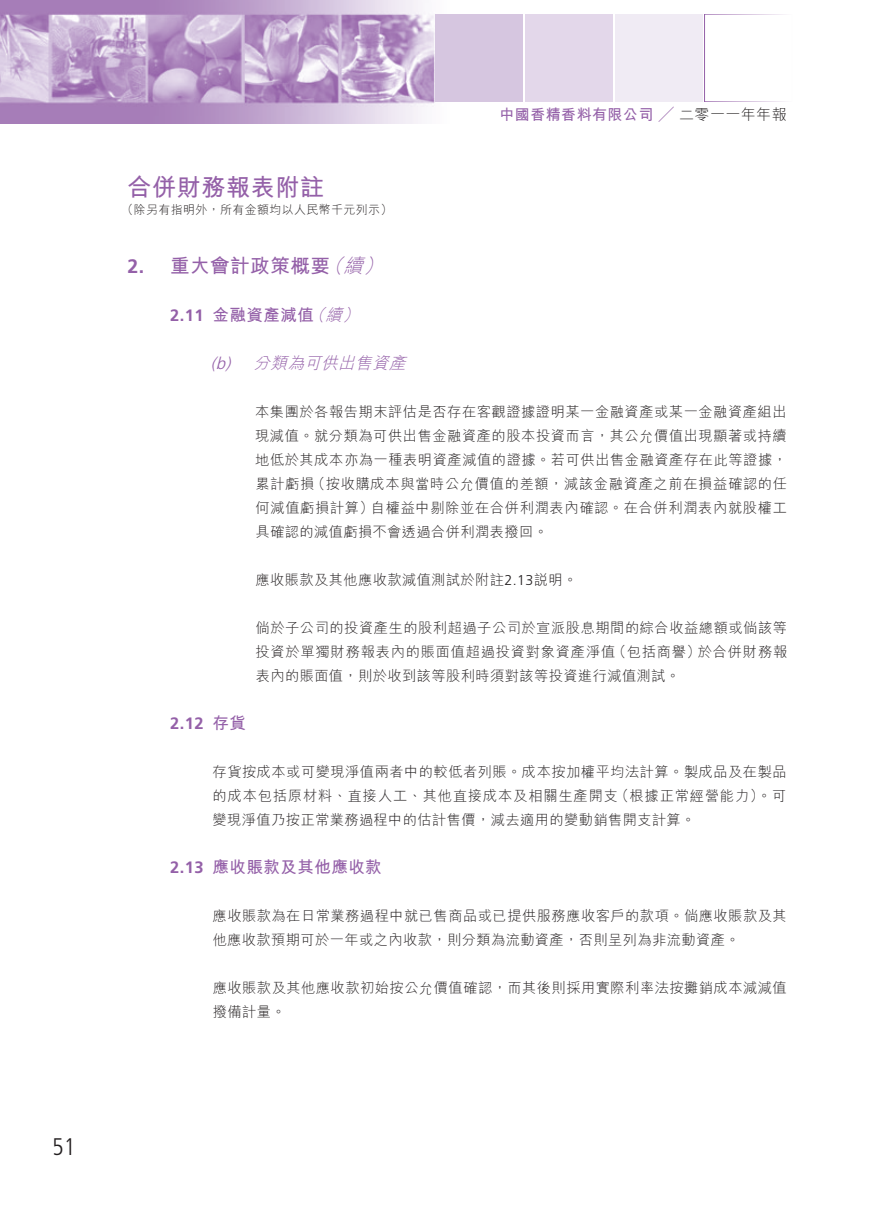
<style>
.page{position:relative;width:893px;height:1212px;background:#fff}
.page>*{position:absolute;margin:0;border:0;box-sizing:border-box;transform-origin:0 0}
.t1{font:700 24px "M Hei HK";letter-spacing:.03em;color:#9460a8}
.t2{font:300 condensed 24px "Frutiger LT Std";color:#231f20}
.t3{font:700 19.5px "M Hei HK";letter-spacing:.03em;color:#9460a8}
.t4{font:700 16.5px "M Hei HK";letter-spacing:.03em;color:#9460a8}
.t5{font:italic 300 16.5px "M Hei HK";color:#9460a8}
.t6{font:700 16.5px "Frutiger LT Std";color:#9460a8}
.t7{font:700 15px "M Hei HK";letter-spacing:.03em;color:#9460a8}
.t8{font:300 14.25px/24px "M Hei HK";letter-spacing:.03em;color:#231f20;text-align:justify}
.t9{font:300 12px "M Hei HK";letter-spacing:.03em;color:#231f20}
.s1{font-weight:300;color:#231f20}
.s2{font-family:"Frutiger LT Std"}
.s3{font-weight:300;font-style:italic}
.s4{font-family:"M Hei HK"}
</style>
<div class="page">
<img style="left:0;top:0;width:436px;height:123px">
<div style="left:436px;top:14px;width:87px;height:88px;background:#d6c6e0"></div>
<div style="left:525px;top:14px;width:88px;height:88px;background:#e3d7ea"></div>
<div style="left:615px;top:14px;width:87px;height:88px;background:#f0ebf4"></div>
<div style="left:704px;top:14px;width:88px;height:88px;border:1px solid #9460a8"></div>
<h1 class="t2" style="left:52px;top:1133px;width:25px">51</h1>
<h1 class="t1" style="left:128px;top:170px;width:198px">合併財務報表附註</h1>
<p class="t9" style="left:122px;top:201px;width:273px">（除另有指明外，所有金額均以人民幣千元列示）</p>
<p class="t7" style="left:500px;top:104px;width:289px">中國香精香料有限公司 ╱ <span class="s1">二零一一年年報</span></p>
<h2 class="t3" style="left:128px;top:251px;width:264px"><span class="s2">2.</span> 重大會計政策概要<span class="s3">（續）</span></h2>
<p class="t4" style="left:170px;top:302px;width:196px"><span class="s2">2.11</span> 金融資產減值<span class="s3">（續）</span></p>
<p class="t5" style="left:211px;top:351px;width:202px"><span class="s2">(b)</span> 分類為可供出售資產</p>
<p class="t8" style="left:255px;top:399px;width:533px">本集團於各報告期末評估是否存在客觀證據證明某一金融資產或某一金融資產組出現減值。就分類為可供出售金融資產的股本投資而言，其公允價值出現顯著或持續地低於其成本亦為一種表明資產減值的證據。若可供出售金融資產存在此等證據，累計虧損（按收購成本與當時公允價值的差額，減該金融資產之前在損益確認的任何減值虧損計算）自權益中剔除並在合併利潤表內確認。在合併利潤表內就股權工具確認的減值虧損不會透過合併利潤表撥回。</p>
<p class="t8" style="left:255px;top:567px;width:323px">應收賬款及其他應收款減值測試於附註<span class="s2">2.13</span>說明。</p>
<p class="t8" style="left:256px;top:615px;width:533px">倘於子公司的投資產生的股利超過子公司於宣派股息期間的綜合收益總額或倘該等投資於單獨財務報表內的賬面值超過投資對象資產淨值（包括商譽）於合併財務報表內的賬面值，則於收到該等股利時須對該等投資進行減值測試。</p>
<p class="t6" style="left:170px;top:713px;width:77px">2.12 <span class="s4">存貨</span></p>
<p class="t8" style="left:212px;top:759px;width:576px">存貨按成本或可變現淨值兩者中的較低者列賬。成本按加權平均法計算。製成品及在製品的成本包括原材料、直接人工、其他直接成本及相關生產開支（根據正常經營能力）。可變現淨值乃按正常業務過程中的估計售價，減去適用的變動銷售開支計算。</p>
<p class="t4" style="left:170px;top:854px;width:213px"><span class="s2">2.13</span> 應收賬款及其他應收款</p>
<p class="t8" style="left:213px;top:903px;width:576px">應收賬款為在日常業務過程中就已售商品或已提供服務應收客戶的款項。倘應收賬款及其他應收款預期可於一年或之內收款，則分類為流動資產，否則呈列為非流動資產。</p>
<p class="t8" style="left:213px;top:975px;width:576px">應收賬款及其他應收款初始按公允價值確認，而其後則採用實際利率法按攤銷成本減減值撥備計量。</p>
</div>
